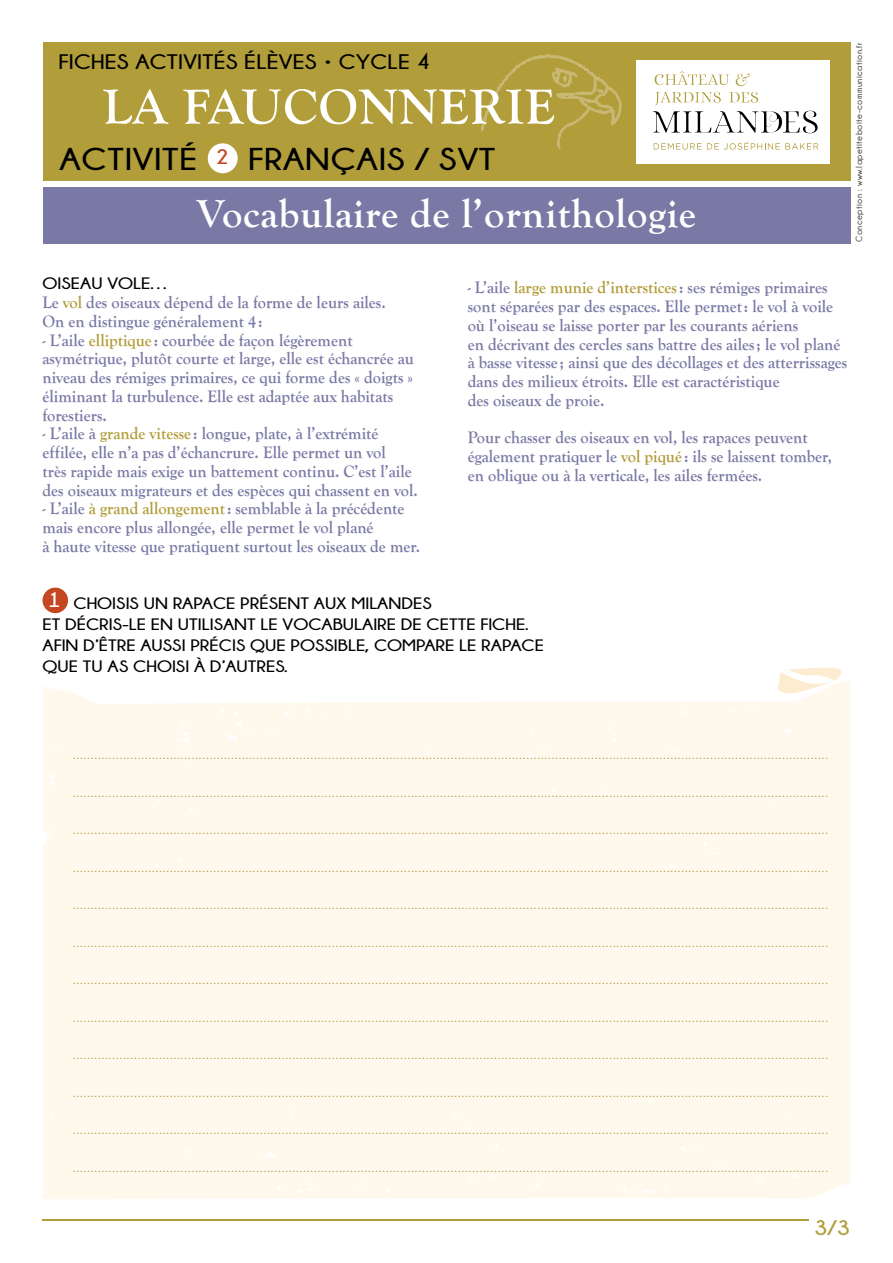
<style>
.page{position:relative;width:893px;height:1263px;background:#fff}
.page>*{position:absolute;margin:0;border:0;box-sizing:border-box;transform-origin:0 0}
.t1{font:700 51px "Goudy Old Style T";letter-spacing:.02em;color:#fff}
.t2{font:700 40.5px "Goudy Old Style T";letter-spacing:.02em;color:#fff}
.t3{font:700 31.5px "Champagne&Limousines";letter-spacing:.02em;color:#000;scale:1.15 1}
.t4{font:700 21px "Champagne&Limousines";letter-spacing:.01em;color:#000;scale:1.15 1}
.t5{font:700 21px "Champagne&Limousines";color:#b19d39;scale:1.15 1}
.t6{font:700 17.25px/18.8px "Goudy Old Style T";color:#7a79a5;scale:.95 1}
.t7{font:700 16.5px/21px "Champagne&Limousines";color:#000;scale:1.15 1}
.t8{font:12px "Times";color:#b19d39}
.t9{font:700 9px "Champagne&Limousines";letter-spacing:.05em;color:#58585a}
.s1{color:#b19d39}
.s2{font-size:21px;color:#fff}
</style>
<div class="page">
<hr style="left:43px;top:1220px;width:766px;height:1px;background:#b19d39">
<svg style="left:779px;top:667px;width:63px;height:14px"></svg>
<div style="left:43px;top:681px;width:807px;height:518px;background:#fff8ed"></div>
<div style="left:43px;top:43px;width:807px;height:138px;background:#b19d39"></div>
<div style="left:637px;top:61px;width:193px;height:103px;background:#fff"></div>
<svg style="left:736px;top:73px;width:14px;height:13px"></svg>
<svg style="left:655px;top:71px;width:74px;height:14px"></svg>
<svg style="left:653px;top:92px;width:165px;height:41px"></svg>
<svg style="left:654px;top:143px;width:47px;height:7px"></svg>
<svg style="left:707px;top:142px;width:112px;height:8px"></svg>
<svg style="left:480px;top:54px;width:142px;height:96px"></svg>
<div style="left:43px;top:187px;width:807px;height:56px;background:#7a79a5"></div>
<div style="left:208px;top:143px;width:30px;height:30px;background:#fff;border-radius:50%"></div>
<div style="left:43px;top:588px;width:25px;height:25px;background:#c54623;border-radius:50%"></div>
<h3 class="t4" style="left:58px;top:50px;width:325px">FICHES ACTIVITÉS ÉLÈVES • CYCLE 4</h3>
<h1 class="t1" style="left:103px;top:78px;width:453px">LA FAUCONNERIE</h1>
<h3 class="t3" style="left:60px;top:142px;width:380px">ACTIVITÉ <sup>2</sup> FRANÇAIS / SVT</h3>
<h2 class="t2" style="left:197px;top:191px;width:501px">Vocabulaire de l’ornithologie</h2>
<p class="t9" style="left:854px;top:242px;width:201px;rotate:-90deg">Conception : www.lapetiteboite-communication.fr</p>
<h3 class="t7" style="left:43px;top:273px;width:112px">OISEAU VOLE…</h3>
<h3 class="t6" style="left:43px;top:293px;width:363px">Le <span class="s1">vol</span> des oiseaux dépend de la forme de leurs ailes.<br>On en distingue généralement 4 :</h3>
<h3 class="t6" style="left:43px;top:331px;width:392px">- L’aile <span class="s1">elliptique</span> : courbée de façon légèrement asymétrique, plutôt courte et large, elle est échancrée au niveau des rémiges primaires, ce qui forme des « doigts » éliminant la turbulence. Elle est adaptée aux habitats forestiers.</h3>
<h3 class="t6" style="left:43px;top:425px;width:396px">- L’aile à <span class="s1">grande vitesse</span> : longue, plate, à l’extrémité effilée, elle n’a pas d’échancrure. Elle permet un vol<br>très rapide mais exige un battement continu. C’est l’aile des oiseaux migrateurs et des espèces qui chassent en vol.</h3>
<h3 class="t6" style="left:43px;top:500px;width:399px">- L’aile <span class="s1">à grand allongement</span> : semblable à la précédente mais encore plus allongée, elle permet le vol plané<br>à haute vitesse que pratiquent surtout les oiseaux de mer.</h3>
<p class="t6" style="left:468px;top:278px;width:401px">- L’aile <span class="s1">large munie d’interstices</span> : ses rémiges primaires sont séparées par des espaces. Elle permet : le vol à voile où l’oiseau se laisse porter par les courants aériens<br>en décrivant des cercles sans battre des ailes ; le vol plané à basse vitesse ; ainsi que des décollages et des atterrissages dans des milieux étroits. Elle est caractéristique<br>des oiseaux de proie.</p>
<h3 class="t6" style="left:468px;top:428px;width:385px">Pour chasser des oiseaux en vol, les rapaces peuvent également pratiquer le <span class="s1">vol piqué</span> : ils se laissent tomber, en oblique ou à la verticale, les ailes fermées.</h3>
<h3 class="t7" style="left:43px;top:592px;width:438px;text-indent:5px"><span class="s2">1</span> CHOISIS UN RAPACE PRÉSENT AUX MILANDES<br>ET DÉCRIS-LE EN UTILISANT LE VOCABULAIRE DE CETTE FICHE.<br>AFIN D’ÊTRE AUSSI PRÉCIS QUE POSSIBLE, COMPARE LE RAPACE QUE TU AS CHOISI À D’AUTRES.</h3>
<p class="t8" style="left:72px;top:744px;width:757px">..................................................................................................................................................................................................................</p>
<p class="t8" style="left:72px;top:781px;width:757px">..................................................................................................................................................................................................................</p>
<p class="t8" style="left:72px;top:819px;width:757px">..................................................................................................................................................................................................................</p>
<p class="t8" style="left:72px;top:856px;width:757px">..................................................................................................................................................................................................................</p>
<p class="t8" style="left:72px;top:894px;width:757px">..................................................................................................................................................................................................................</p>
<p class="t8" style="left:72px;top:931px;width:757px">..................................................................................................................................................................................................................</p>
<p class="t8" style="left:72px;top:969px;width:757px">..................................................................................................................................................................................................................</p>
<p class="t8" style="left:72px;top:1006px;width:757px">..................................................................................................................................................................................................................</p>
<p class="t8" style="left:72px;top:1044px;width:757px">..................................................................................................................................................................................................................</p>
<p class="t8" style="left:72px;top:1081px;width:757px">..................................................................................................................................................................................................................</p>
<p class="t8" style="left:72px;top:1119px;width:757px">..................................................................................................................................................................................................................</p>
<p class="t8" style="left:72px;top:1156px;width:757px">..................................................................................................................................................................................................................</p>
<h3 class="t5" style="left:814px;top:1216px;width:33px">3/3</h3>
</div>
